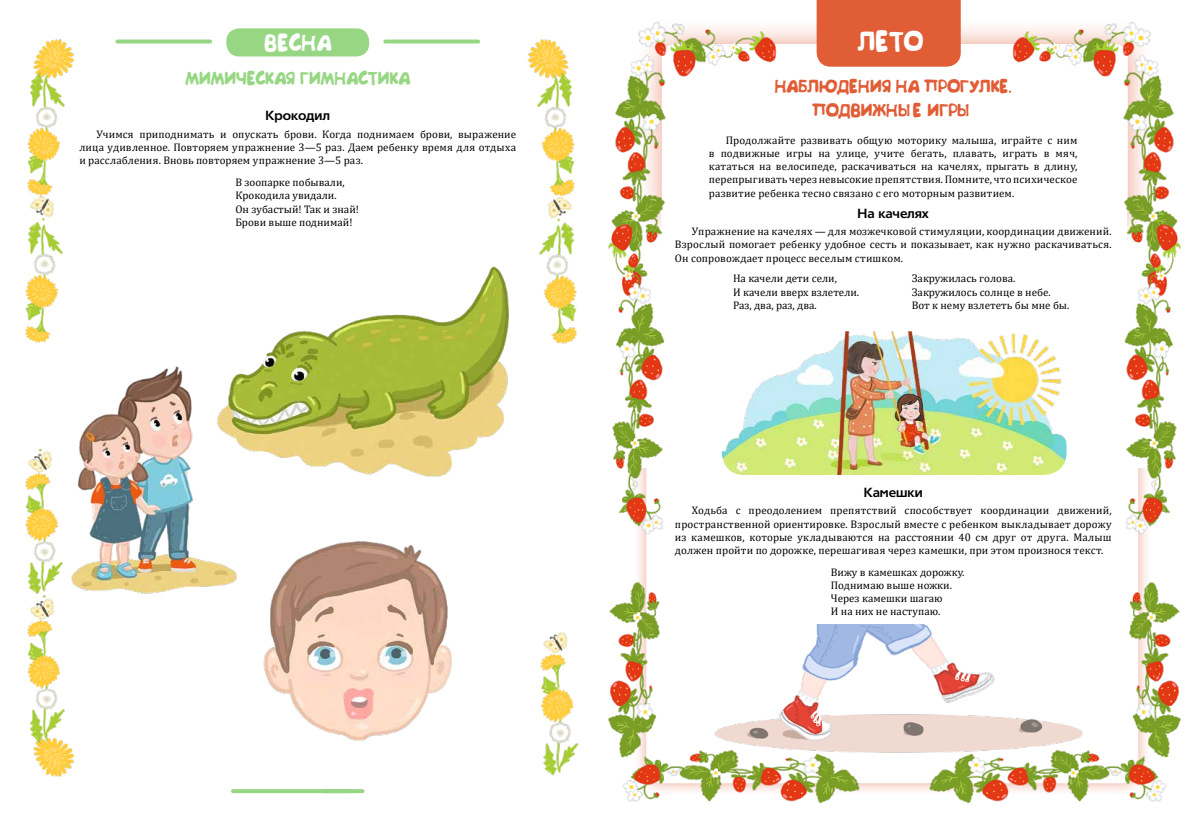
<style>
.page{position:relative;width:1191px;height:823px;background:#fff}
.page>*{position:absolute;margin:0;border:0;box-sizing:border-box;transform-origin:0 0}
.t1{font:24px "BIP";color:#fff}
.t2{font:20px "BIP";letter-spacing:.015em;color:#fff}
.t3{font:16px/24px "BIP";letter-spacing:-.015em;color:#e05d36;text-align:center}
.t4{font:16px "BIP";letter-spacing:-.01em;color:#97d784}
.t5{font:700 13px "Tornado C";color:#000}
.t6{font:11px/13.2px "Cambria";color:#000;text-align:justify}
</style>
<div class="page">
<svg style="left:233px;top:789px;width:91px;height:3px"></svg>
<svg style="left:324px;top:789px;width:38px;height:3px"></svg>
<div style="left:226px;top:28px;width:143px;height:28px;background:#97d784;border-radius:13px"></div>
<svg style="left:117px;top:39px;width:93px;height:4px"></svg>
<svg style="left:385px;top:39px;width:93px;height:4px"></svg>
<img style="left:25px;top:39px;width:50px;height:738px">
<img style="left:527px;top:39px;width:50px;height:305px">
<img style="left:540px;top:632px;width:39px;height:144px">
<div style="left:816px;top:0;width:144px;height:67px;background:#e05d36"></div>
<img style="left:928px;top:18px;width:253px;height:785px">
<img style="left:608px;top:18px;width:252px;height:785px">
<img style="left:63px;top:227px;width:446px;height:539px">
<img style="left:721px;top:331px;width:345px;height:143px">
<img style="left:700px;top:624px;width:395px;height:129px">
<h2 class="t2" style="left:264px;top:27px;width:69px">ВЕСНА</h2>
<h1 class="t1" style="left:857px;top:23px;width:67px">ЛЕТО</h1>
<h3 class="t4" style="left:185px;top:66px;width:226px">МИМИЧЕСКАЯ ГИМНАСТИКА</h3>
<p class="t5" style="left:265px;top:109px;width:66px">Крокодил</p>
<p class="t6" style="left:79px;top:127px;width:438px;text-indent:17px">Учимся приподнимать и опускать брови. Когда поднимаем брови, выражение лица удивленное. Повторяем упражнение 3—5 раз. Даем ребенку время для отдыха и расслабления. Вновь повторяем упражнение 3—5 раз.</p>
<p class="t6" style="left:235px;top:175px;width:125px;text-align:left">В зоопарке побывали,<br>Крокодила увидали.<br>Он зубастый! Так и знай!<br>Брови выше поднимай!</p>
<h3 class="t3" style="left:774px;top:74px;width:238px">НАБЛЮДЕНИЯ НА ПРОГУЛКЕ.<br>ПОДВИЖНЫЕ ИГРЫ</h3>
<p class="t6" style="left:709px;top:133px;width:370px;text-indent:17px">Продолжайте развивать общую моторику малыша, играйте с ним в подвижные игры на улице, учите бегать, плавать, играть в мяч, кататься на велосипеде, раскачиваться на качелях, прыгать в длину, перепрыгивать через невысокие препятствия. Помните, что психическое развитие ребенка тесно связано с его моторным развитием.</p>
<p class="t5" style="left:857px;top:206px;width:73px">На качелях</p>
<p class="t6" style="left:675px;top:225px;width:438px;text-indent:17px">Упражнение на качелях — для мозжечковой стимуляции, координации движений.<br>Взрослый помогает ребенку удобное сесть и показывает, как нужно раскачиваться.<br>Он сопровождает процесс веселым стишком.</p>
<p class="t6" style="left:733px;top:272px;width:128px;text-align:left">На качели дети сели,<br>И качели вверх взлетели.<br>Раз, два, раз, два.</p>
<p class="t6" style="left:911px;top:272px;width:159px;text-align:left">Закружилась голова.<br>Закружилось солнце в небе.<br>Вот к нему взлететь бы мне бы.</p>
<p class="t5" style="left:863px;top:485px;width:60px">Камешки</p>
<p class="t6" style="left:675px;top:503px;width:438px;text-indent:17px">Ходьба с преодолением препятствий способствует координации движений, пространственной ориентировке. Взрослый вместе с ребенком выкладывает дорожу из камешков, которые укладываются на расстоянии 40 см друг от друга. Малыш должен пройти по дорожке, перешагивая через камешки, при этом произнося текст.</p>
<p class="t6" style="left:831px;top:565px;width:135px;text-align:left">Вижу в камешках дорожку.<br>Поднимаю выше ножки.<br>Через камешки шагаю<br>И на них не наступаю.</p>
</div>
